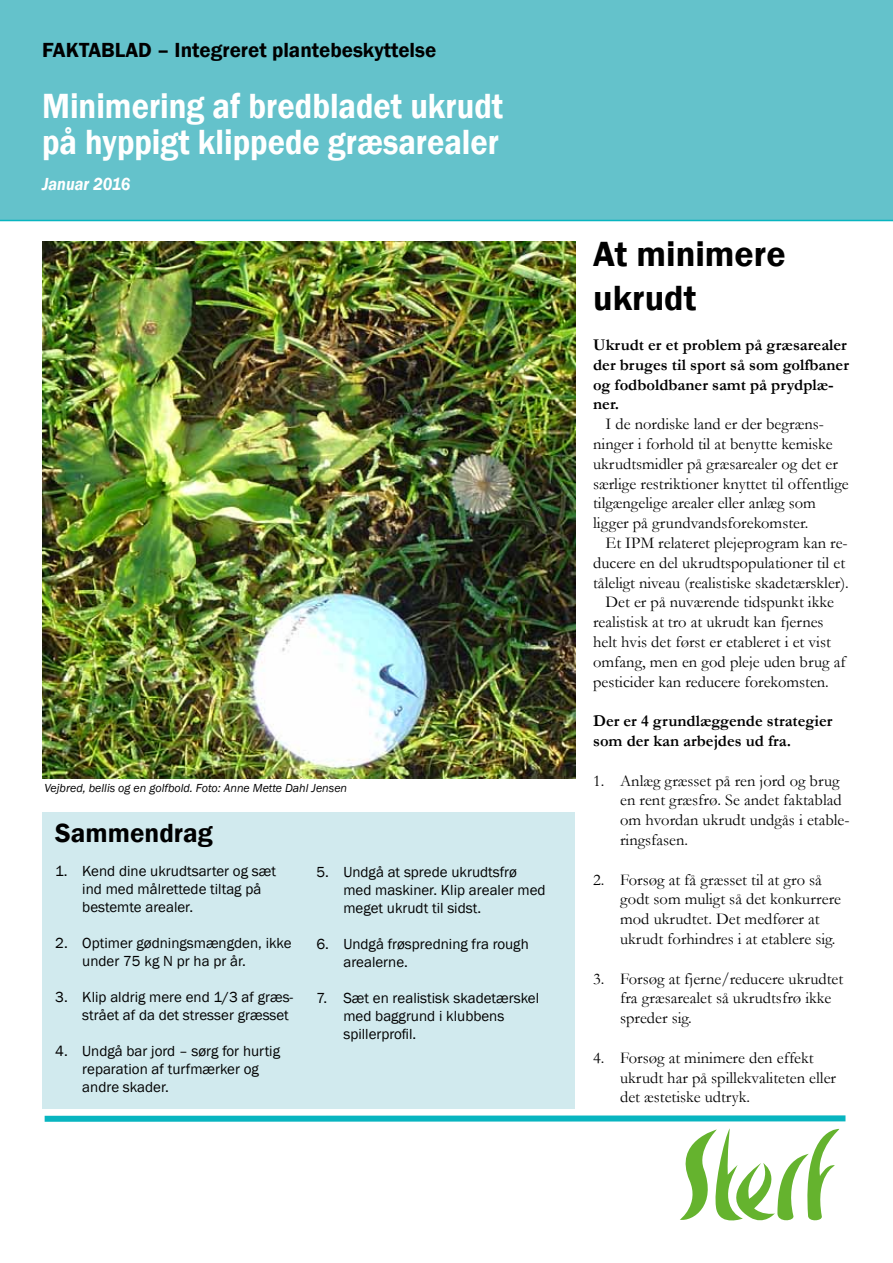
<style>
.page{position:relative;width:893px;height:1263px;background:#fff}
.page>*{position:absolute;margin:0;border:0;box-sizing:border-box;transform-origin:0 0}
.t1{font:600 36px/36px "Franklin Gothic";color:#fff;scale:.9 1}
.t2{font:600 36px/43.2px "Franklin Gothic";color:#000}
.t3{font:600 27px "Franklin Gothic";color:#000}
.t4{font:600 21px "Franklin Gothic";color:#000}
.t5{font:italic 600 18px "Franklin Gothic";color:#fff;scale:.9 1}
.t6{font:16.5px/19.8px "Garamond";color:#000}
.t7{font:700 16.5px/19.8px "Garamond";color:#000}
.t8{font:15px/18px "Franklin Gothic";color:#000}
.t9{font:italic 12px "Franklin Gothic";color:#000}
</style>
<div class="page">
<div style="left:43px;top:812px;width:532px;height:297px;background:#d1eaee"></div>
<div style="left:0;top:0;width:893px;height:221px;background:#64c2cb"></div>
<svg style="left:680px;top:1128px;width:159px;height:92px"></svg>
<div style="left:45px;top:1115px;width:800px;height:7px;background:#08b5c0"></div>
<img style="left:43px;top:241px;width:532px;height:537px">
<p class="t4" style="left:42px;top:37px;width:396px">Faktablad – Integreret plantebeskyttelse</p>
<h1 class="t1" style="left:42px;top:89px;width:514px">Minimering af bredbladet ukrudt på hyppigt klippede græsarealer</h1>
<p class="t5" style="left:42px;top:173px;width:100px">Januar 2016</p>
<p class="t9" style="left:45px;top:780px;width:304px">Vejbred, bellis og en golfbold. Foto: Anne Mette Dahl Jensen</p>
<h2 class="t3" style="left:55px;top:816px;width:159px">Sammendrag</h2>
<p class="t8" style="left:82px;top:862px;width:195px;text-indent:-27px">1. Kend dine ukrudtsarter og sæt ind med målrettede tiltag på bestemte arealer.</p>
<p class="t8" style="left:82px;top:934px;width:211px;text-indent:-27px">2. Optimer gødningsmængden, ikke under 75 kg N pr ha pr år.</p>
<p class="t8" style="left:82px;top:988px;width:213px;text-indent:-27px">3. Klip aldrig mere end 1/3 af græs&shy;strået af da det stresser græsset</p>
<p class="t8" style="left:82px;top:1042px;width:199px;text-indent:-27px">4. Undgå bar jord – sørg for hurtig reparation af turfmærker og andre skader.</p>
<p class="t8" style="left:343px;top:863px;width:204px;text-indent:-27px">5. Undgå at sprede ukrudtsfrø med maskiner. Klip arealer med meget ukrudt til sidst.</p>
<p class="t8" style="left:343px;top:935px;width:187px;text-indent:-27px">6. Undgå frøspredning fra rough arealerne.</p>
<p class="t8" style="left:343px;top:989px;width:197px;text-indent:-27px">7. Sæt en realistisk skadetærskel med baggrund i klubbens spillerprofil.</p>
<h1 class="t2" style="left:593px;top:233px;width:194px">At minimere ukrudt</h1>
<p class="t7" style="left:593px;top:335px;width:257px">Ukrudt er et problem på græsarealer der bruges til sport så som golfbaner og fodboldbaner samt på prydplæ&shy;ner.</p>
<p class="t6" style="left:593px;top:414px;width:257px;text-indent:12px">I de nordiske land er der begræns&shy;ninger i forhold til at benytte kemiske ukrudtsmidler på græsarealer og det er særlige restriktioner knyttet til offentlige tilgængelige arealer eller anlæg som ligger på grundvandsforekomster.</p>
<p class="t6" style="left:605px;top:532px;width:244px">Et IPM relateret plejeprogram kan re-</p>
<p class="t6" style="left:593px;top:552px;width:253px">ducere en del ukrudtspopulationer til et</p>
<p class="t6" style="left:593px;top:572px;width:257px">tåleligt niveau (realistiske skadetærskler).</p>
<p class="t6" style="left:605px;top:592px;width:230px">Det er på nuværende tidspunkt ikke</p>
<p class="t6" style="left:593px;top:612px;width:232px">realistisk at tro at ukrudt kan fjernes</p>
<p class="t6" style="left:593px;top:631px;width:239px">helt hvis det først er etableret i et vist</p>
<p class="t6" style="left:593px;top:651px;width:254px">omfang, men en god pleje uden brug af</p>
<p class="t6" style="left:593px;top:671px;width:237px">pesticider kan reducere forekomsten.</p>
<p class="t7" style="left:593px;top:711px;width:241px">Der er 4 grundlæggende strategier som der kan arbejdes ud fra.</p>
<p class="t6" style="left:620px;top:770px;width:231px;text-indent:-27px">1. Anlæg græsset på ren jord og brug en rent græsfrø. Se andet faktablad om hvordan ukrudt undgås i etable&shy;ringsfasen.</p>
<p class="t6" style="left:620px;top:869px;width:222px;text-indent:-27px">2. Forsøg at få græsset til at gro så godt som muligt så det konkurrere mod ukrudtet. Det medfører at ukrudt forhindres i at etablere sig.</p>
<p class="t6" style="left:620px;top:968px;width:225px;text-indent:-27px">3. Forsøg at fjerne/reducere ukrudtet fra græsarealet så ukrudtsfrø ikke spreder sig.</p>
<p class="t6" style="left:620px;top:1047px;width:217px;text-indent:-27px">4. Forsøg at minimere den effekt ukrudt har på spillekvaliteten eller det æstetiske udtryk.</p>
</div>
